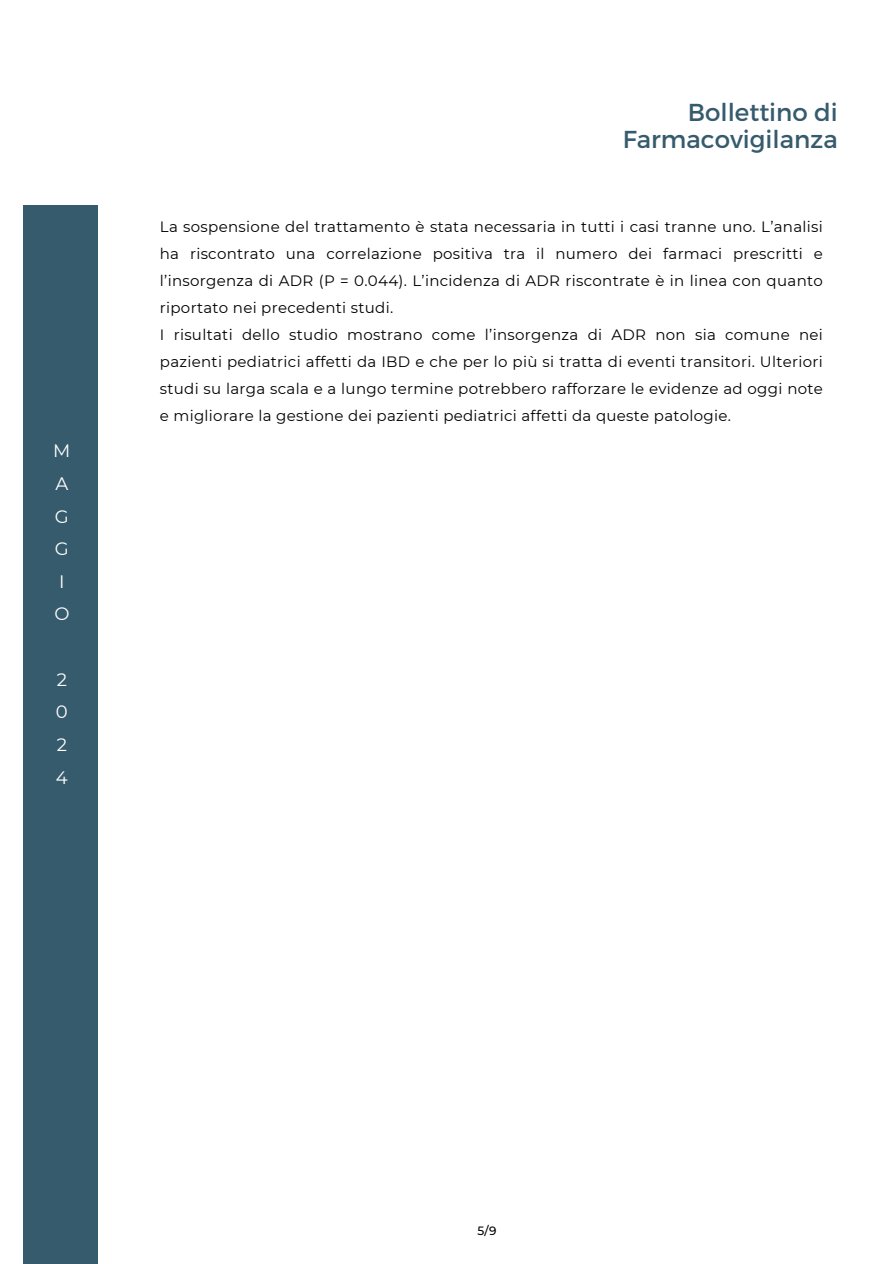
<style>
.page{position:relative;width:894px;height:1264px;background:#fff}
.page>*{position:absolute;margin:0;border:0;box-sizing:border-box;transform-origin:0 0}
.t1{font:24.45px/27px "Montserrat";color:#365b6d;text-align:right}
.t2{font:18px/32.7px "Montserrat";color:#fff}
.t3{font:15px/27px "Montserrat";letter-spacing:.02em;color:#000}
.t4{font:500 12px "Montserrat";color:#000}
</style>
<div class="page">
<div style="left:23px;top:206px;width:74px;height:1057px;background:#365b6d"></div>
<h4 class="t2" style="left:53px;top:434px;width:19px">M<br>A<br>G<br>G<br>I<br>O</h4>
<p class="t2" style="left:56px;top:663px;width:13px;text-align:justify">2<br>0<br>2<br>4</p>
<h1 class="t1" style="left:622px;top:97px;width:216px">Bollettino di<br>Farmacovigilanza</h1>
<h2 class="t3" style="left:160px;top:213px;width:664px">La sospensione del trattamento è stata necessaria in tutti i casi tranne uno. L’analisi ha riscontrato una correlazione positiva tra il numero dei farmaci prescritti e l’insorgenza di ADR (P = 0.044). L’incidenza di ADR riscontrate è in linea con quanto riportato nei precedenti studi.<br>I risultati dello studio mostrano come l’insorgenza di ADR non sia comune nei pazienti pediatrici affetti da IBD e che per lo più si tratta di eventi transitori. Ulteriori studi su larga scala e a lungo termine potrebbero rafforzare le evidenze ad oggi note e migliorare la gestione dei pazienti pediatrici affetti da queste patologie.</h2>
<h3 class="t4" style="left:477px;top:1223px;width:20px">5/9</h3>
</div>
